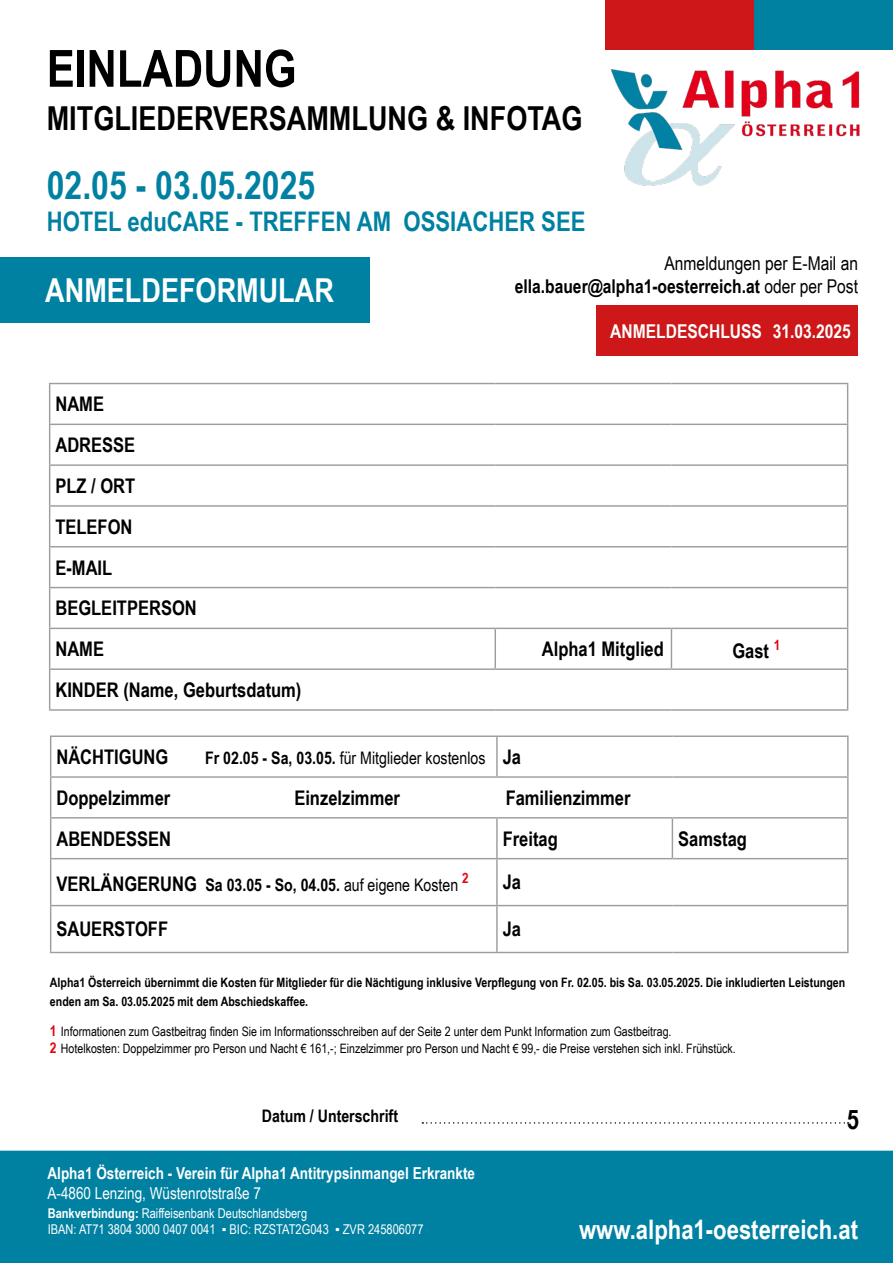
<style>
.page{position:relative;width:893px;height:1263px;background:#fff}
.page>*{position:absolute;margin:0;border:0;box-sizing:border-box;transform-origin:0 0}
.t1{font:700 51.3px "Arial Narrow";color:#000}
.t2{font:700 39px "Arial Narrow";color:#0081a2}
.t3{font:700 33px "Arial Narrow";color:#000}
.t4{font:700 33px "Arial Narrow";color:#fff}
.t5{font:700 27px "Arial Narrow";color:#0081a2}
.t6{font:700 26.85px "Arial Narrow";color:#fff}
.t7{font:700 26.85px "Arial Narrow";color:#000}
.t8{font:700 20.1px/40.8px "Arial Narrow";color:#000}
.t9{font:19.05px/22.8px "Arial Narrow";color:#000;text-align:right}
.t10{font:700 19.05px "Arial Narrow";color:#fff}
.t11{font:700 17.25px "Arial Narrow";color:#000}
.t12{font:17.25px "Arial Narrow";color:#000}
.t13{font:700 16.5px "Arial Narrow";color:#fff}
.t14{font:16.5px "Arial Narrow";color:#fff}
.t15{font:700 14.25px "Arial Narrow";color:#e30613}
.t16{font:13.5px/16.2px "Arial Narrow";color:#fff}
.t17{font:12.9px/17px "Arial Narrow";color:#000}
.t18{font:700 12.9px/19px "Arial Narrow";color:#000}
.s1{font-weight:700}
.s2{font-weight:700;font-size:20.1px}
.s3{font-size:20.1px}
.s4{font-weight:400}
.s5{font-weight:700;font-size:14.85px;color:#e30613}
</style>
<div class="page">
<div style="left:0;top:1151px;width:893px;height:112px;background:#0081a2"></div>
<div style="left:596px;top:305px;width:262px;height:51px;background:#cd1719"></div>
<svg style="left:422px;top:1122px;width:427px;height:2px"></svg>
<hr style="left:49px;top:383px;width:446px;height:1px;background:#9d9d9c">
<hr style="left:49px;top:384px;width:1px;height:40px;background:#9d9d9c">
<hr style="left:495px;top:383px;width:176px;height:1px;background:#9d9d9c">
<hr style="left:671px;top:383px;width:177px;height:1px;background:#9d9d9c">
<hr style="left:847px;top:384px;width:1px;height:40px;background:#9d9d9c">
<hr style="left:49px;top:424px;width:446px;height:1px;background:#9d9d9c">
<hr style="left:49px;top:425px;width:1px;height:39px;background:#9d9d9c">
<hr style="left:495px;top:424px;width:176px;height:1px;background:#9d9d9c">
<hr style="left:671px;top:424px;width:177px;height:1px;background:#9d9d9c">
<hr style="left:847px;top:425px;width:1px;height:39px;background:#9d9d9c">
<hr style="left:49px;top:464px;width:446px;height:2px;background:#9d9d9c">
<hr style="left:49px;top:466px;width:1px;height:39px;background:#9d9d9c">
<hr style="left:495px;top:464px;width:176px;height:2px;background:#9d9d9c">
<hr style="left:671px;top:464px;width:177px;height:2px;background:#9d9d9c">
<hr style="left:847px;top:466px;width:1px;height:39px;background:#9d9d9c">
<hr style="left:49px;top:505px;width:446px;height:2px;background:#9d9d9c">
<hr style="left:49px;top:507px;width:1px;height:39px;background:#9d9d9c">
<hr style="left:495px;top:505px;width:176px;height:2px;background:#9d9d9c">
<hr style="left:671px;top:505px;width:177px;height:2px;background:#9d9d9c">
<hr style="left:847px;top:507px;width:1px;height:39px;background:#9d9d9c">
<hr style="left:49px;top:546px;width:446px;height:1px;background:#9d9d9c">
<hr style="left:49px;top:547px;width:1px;height:40px;background:#9d9d9c">
<hr style="left:495px;top:546px;width:176px;height:1px;background:#9d9d9c">
<hr style="left:671px;top:546px;width:177px;height:1px;background:#9d9d9c">
<hr style="left:847px;top:547px;width:1px;height:40px;background:#9d9d9c">
<hr style="left:49px;top:587px;width:446px;height:1px;background:#9d9d9c">
<hr style="left:49px;top:588px;width:1px;height:40px;background:#9d9d9c">
<hr style="left:495px;top:587px;width:176px;height:1px;background:#9d9d9c">
<hr style="left:671px;top:587px;width:177px;height:1px;background:#9d9d9c">
<hr style="left:847px;top:588px;width:1px;height:40px;background:#9d9d9c">
<hr style="left:49px;top:628px;width:446px;height:1px;background:#9d9d9c">
<hr style="left:49px;top:629px;width:1px;height:39px;background:#9d9d9c">
<hr style="left:495px;top:628px;width:176px;height:1px;background:#9d9d9c">
<hr style="left:495px;top:629px;width:1px;height:39px;background:#9d9d9c">
<hr style="left:671px;top:628px;width:177px;height:1px;background:#9d9d9c">
<hr style="left:671px;top:629px;width:1px;height:39px;background:#9d9d9c">
<hr style="left:847px;top:629px;width:1px;height:39px;background:#9d9d9c">
<hr style="left:49px;top:668px;width:446px;height:2px;background:#9d9d9c">
<hr style="left:49px;top:670px;width:1px;height:39px;background:#9d9d9c">
<hr style="left:495px;top:668px;width:176px;height:2px;background:#9d9d9c">
<hr style="left:671px;top:668px;width:177px;height:2px;background:#9d9d9c">
<hr style="left:847px;top:670px;width:1px;height:39px;background:#9d9d9c">
<hr style="left:49px;top:709px;width:446px;height:2px;background:#9d9d9c">
<hr style="left:495px;top:709px;width:176px;height:2px;background:#9d9d9c">
<hr style="left:671px;top:709px;width:177px;height:2px;background:#9d9d9c">
<hr style="left:50px;top:735px;width:447px;height:2px;background:#9d9d9c">
<hr style="left:50px;top:737px;width:1px;height:39px;background:#9d9d9c">
<hr style="left:497px;top:735px;width:175px;height:2px;background:#9d9d9c">
<hr style="left:496px;top:737px;width:2px;height:39px;background:#9d9d9c">
<hr style="left:672px;top:735px;width:177px;height:2px;background:#9d9d9c">
<hr style="left:847px;top:737px;width:2px;height:39px;background:#9d9d9c">
<hr style="left:50px;top:776px;width:447px;height:2px;background:#9d9d9c">
<hr style="left:50px;top:778px;width:1px;height:39px;background:#9d9d9c">
<hr style="left:497px;top:776px;width:175px;height:2px;background:#9d9d9c">
<hr style="left:672px;top:776px;width:177px;height:2px;background:#9d9d9c">
<hr style="left:847px;top:778px;width:2px;height:39px;background:#9d9d9c">
<hr style="left:50px;top:817px;width:447px;height:1px;background:#9d9d9c">
<hr style="left:50px;top:818px;width:1px;height:40px;background:#9d9d9c">
<hr style="left:497px;top:817px;width:175px;height:1px;background:#9d9d9c">
<hr style="left:496px;top:818px;width:2px;height:40px;background:#9d9d9c">
<hr style="left:672px;top:817px;width:177px;height:1px;background:#9d9d9c">
<hr style="left:672px;top:818px;width:1px;height:40px;background:#9d9d9c">
<hr style="left:847px;top:818px;width:2px;height:40px;background:#9d9d9c">
<hr style="left:50px;top:858px;width:447px;height:1px;background:#9d9d9c">
<hr style="left:50px;top:859px;width:1px;height:46px;background:#9d9d9c">
<hr style="left:497px;top:858px;width:175px;height:1px;background:#9d9d9c">
<hr style="left:496px;top:859px;width:2px;height:46px;background:#9d9d9c">
<hr style="left:672px;top:858px;width:177px;height:1px;background:#9d9d9c">
<hr style="left:847px;top:859px;width:2px;height:46px;background:#9d9d9c">
<hr style="left:50px;top:905px;width:447px;height:1px;background:#9d9d9c">
<hr style="left:50px;top:906px;width:1px;height:46px;background:#9d9d9c">
<hr style="left:497px;top:905px;width:175px;height:1px;background:#9d9d9c">
<hr style="left:496px;top:906px;width:2px;height:46px;background:#9d9d9c">
<hr style="left:672px;top:905px;width:177px;height:1px;background:#9d9d9c">
<hr style="left:847px;top:906px;width:2px;height:46px;background:#9d9d9c">
<hr style="left:50px;top:952px;width:447px;height:1px;background:#9d9d9c">
<hr style="left:497px;top:952px;width:175px;height:1px;background:#9d9d9c">
<hr style="left:672px;top:952px;width:177px;height:1px;background:#9d9d9c">
<div style="left:0;top:257px;width:370px;height:65px;background:#0081a2"></div>
<div style="left:606px;top:0;width:149px;height:49px;background:#cd1719"></div>
<div style="left:754px;top:0;width:139px;height:49px;background:#0081a2"></div>
<img style="left:610px;top:69px;width:250px;height:117px">
<h1 class="t1" style="left:47px;top:30px;width:251px">EINLADUNG</h1>
<h3 class="t3" style="left:47px;top:93px;width:537px">MITGLIEDERVERSAMMLUNG &amp; INFOTAG</h3>
<h2 class="t2" style="left:47px;top:156px;width:270px">02.05 - 03.05.2025</h2>
<h3 class="t5" style="left:47px;top:201px;width:540px">HOTEL eduCARE - TREFFEN AM OSSIACHER SEE</h3>
<h3 class="t4" style="left:45px;top:265px;width:290px">ANMELDEFORMULAR</h3>
<h3 class="t8" style="left:55px;top:383px;width:143px">NAME<br>ADRESSE<br>PLZ / ORT<br>TELEFON<br>E-MAIL<br>BEGLEITPERSON<br>NAME</h3>
<h3 class="t8" style="left:55px;top:668px;width:248px">KINDER (Name, Geburtsdatum)</h3>
<h3 class="t9" style="left:515px;top:251px;width:345px">Anmeldungen per E-Mail an <span class="s1">ella.bauer@alpha1-oesterreich.at</span> oder per Post</h3>
<h3 class="t10" style="left:610px;top:317px;width:242px">ANMELDESCHLUSS 31.03.2025</h3>
<h3 class="t8" style="left:542px;top:628px;width:124px">Alpha1 Mitglied</h3>
<h3 class="t8" style="left:732px;top:629px;width:49px">Gast <sup>1</sup></h3>
<h3 class="t8" style="left:56px;top:735px;width:113px">NÄCHTIGUNG</h3>
<h3 class="t12" style="left:205px;top:745px;width:317px"><span class="s1">Fr 02.05 - Sa, 03.05.</span> für Mitglieder kostenlos <span class="s2">Ja</span></h3>
<h3 class="t8" style="left:56px;top:776px;width:115px">Doppelzimmer</h3>
<h3 class="t8" style="left:294px;top:776px;width:107px">Einzelzimmer</h3>
<h3 class="t8" style="left:506px;top:776px;width:126px">Familienzimmer</h3>
<h3 class="t8" style="left:56px;top:817px;width:116px">ABENDESSEN</h3>
<h3 class="t8" style="left:503px;top:817px;width:57px">Freitag</h3>
<h3 class="t8" style="left:678px;top:817px;width:70px">Samstag</h3>
<h3 class="t11" style="left:56px;top:872px;width:403px"><span class="s3">VERLÄNGERUNG</span> Sa 03.05 - So, 04.05. <span class="s4">auf eigene Kosten</span></h3>
<p class="t15" style="left:462px;top:867px;width:8px">2</p>
<h3 class="t8" style="left:503px;top:861px;width:20px">Ja</h3>
<h3 class="t8" style="left:56px;top:908px;width:113px">SAUERSTOFF</h3>
<h3 class="t8" style="left:503px;top:908px;width:20px">Ja</h3>
<p class="t18" style="left:50px;top:973px;width:797px">Alpha1 Österreich übernimmt die Kosten für Mitglieder für die Nächtigung inklusive Verpflegung von Fr. 02.05. bis Sa. 03.05.2025. Die inkludierten Leistungen enden am Sa. 03.05.2025 mit dem Abschiedskaffee.</p>
<p class="t17" style="left:50px;top:1022px;width:687px"><span class="s5">1</span> Informationen zum Gastbeitrag finden Sie im Informationsschreiben auf der Seite 2 unter dem Punkt Information zum Gastbeitrag.<br><span class="s5">2</span> Hotelkosten: Doppelzimmer pro Person und Nacht € 161,-; Einzelzimmer pro Person und Nacht € 99,- die Preise verstehen sich inkl. Frühstück.</p>
<h3 class="t11" style="left:262px;top:1103px;width:138px">Datum / Unterschrift</h3>
<p class="t13" style="left:47px;top:1161px;width:429px">Alpha1 Österreich - Verein für Alpha1 Antitrypsinmangel Erkrankte</p>
<p class="t14" style="left:47px;top:1181px;width:215px">A-4860 Lenzing, Wüstenrotstraße 7</p>
<p class="t16" style="left:48px;top:1204px;width:377px"><span class="s1">Bankverbindung:</span> Raiffeisenbank Deutschlandsberg<br>IBAN: AT71 3804 3000 0407 0041 ▪ BIC: RZSTAT2G043 ▪ ZVR 245806077</p>
<h3 class="t7" style="left:847px;top:1099px;width:14px">5</h3>
<h3 class="t6" style="left:579px;top:1209px;width:280px">www.alpha1-oesterreich.at</h3>
</div>
